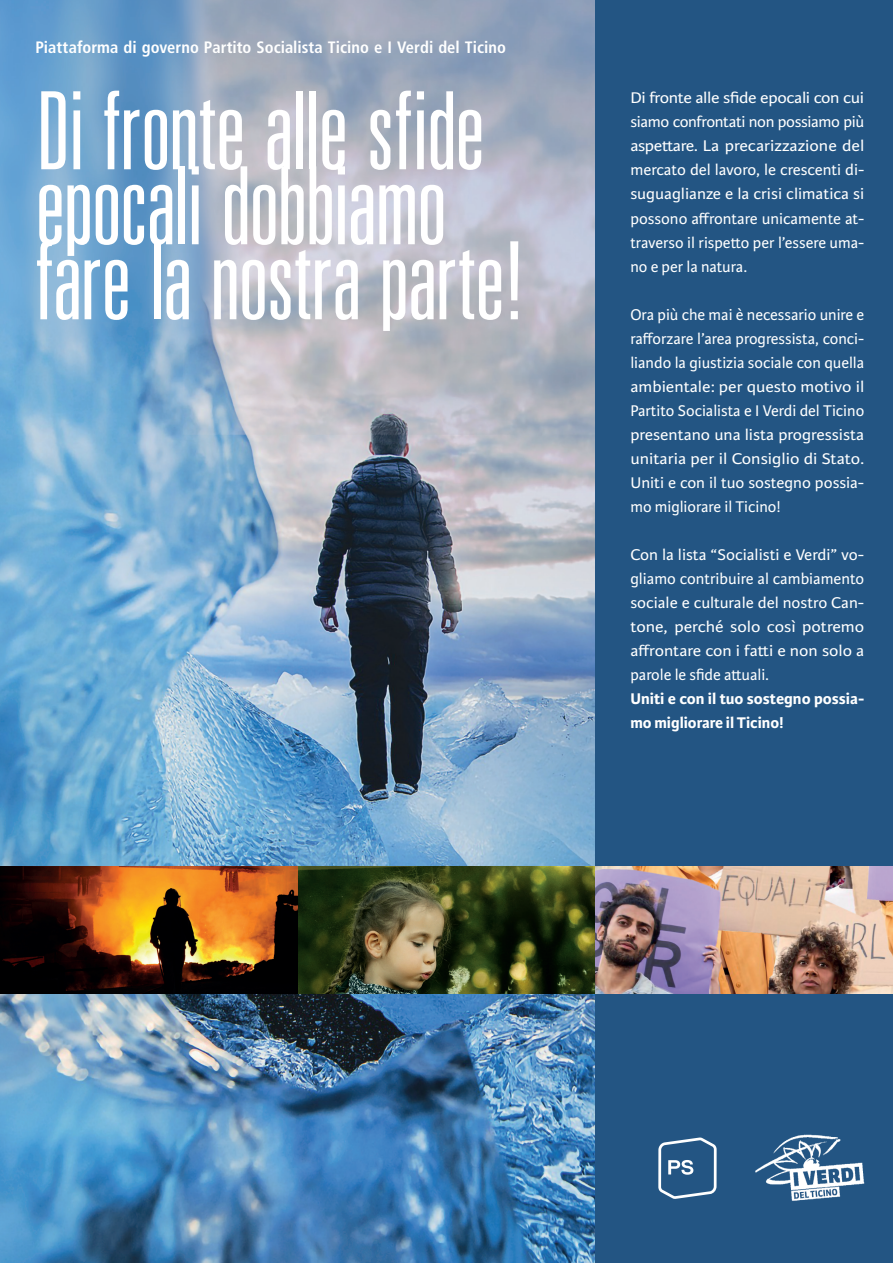
<style>
.page{position:relative;width:893px;height:1263px;background:#fff}
.page>*{position:absolute;margin:0;border:0;box-sizing:border-box;transform-origin:0 0}
._02_Haupttitel_48_Pu{font:300 ultra-condensed 108px "Univers LT Std";letter-spacing:-.015em;color:#fff}
.t1{font:16.5px/24px "Karmina Sans";color:#fff;text-align:justify}
.t2{font:16.5px/24px "Karmina Sans";color:#fff;text-align:justify;scale:1.1 1}
.t3{font:16.5px/24px "Karmina Sans";color:#fff;text-align:justify;scale:1.05 1}
._02_Haupttitel_48_Pu-2{font:700 condensed 16.5px "Frutiger";color:#fff}
.t4{font:700 16.5px/24px "Karmina Sans";color:#fff}
</style>
<div class="page">
<img style="left:0;top:0;width:595px;height:1263px">
<div style="left:595px;top:0;width:298px;height:1263px;background:#235583"></div>
<img style="left:755px;top:1134px;width:110px;height:67px">
<svg style="left:658px;top:1137px;width:59px;height:62px"></svg>
<img style="left:0;top:866px;width:893px;height:128px">
<p class="_02_Haupttitel_48_Pu-2" style="left:35px;top:38px;width:472px">Piattaforma di governo Partito Socialista Ticino e I Verdi del Ticino</p>
<p class="_02_Haupttitel_48_Pu" style="left:35px;top:75px;width:451px">Di fronte alle sfide</p>
<p class="_02_Haupttitel_48_Pu" style="left:35px;top:150px;width:413px">epocali dobbiamo</p>
<p class="_02_Haupttitel_48_Pu" style="left:35px;top:225px;width:494px">fare la nostra parte!</p>
<p class="t2" style="left:630px;top:86px;width:214px">Di fronte alle sfide epocali con cui siamo confrontati non possiamo più aspettare. La precarizzazione del mercato del lavoro, le crescenti di&shy;suguaglianze e la crisi climatica si possono affrontare unicamente at&shy;traverso il rispetto per l’essere uma&shy;no e per la natura.</p>
<p class="t1" style="left:630px;top:302px;width:235px">Ora più che mai è necessario unire e rafforzare l’area progressista, conci&shy;liando la giustizia sociale con quella ambientale: per questo motivo il Partito Socialista e I Verdi del Ticino presentano una lista progressista unitaria per il Consiglio di Stato.<br>Uniti e con il tuo sostegno possia&shy;mo migliorare il Ticino!</p>
<p class="t3" style="left:630px;top:542px;width:224px">Con la lista “Socialisti e Verdi” vo&shy;gliamo contribuire al cambiamento sociale e culturale del nostro Can&shy;tone, perché solo così potremo affrontare con i fatti e non solo a parole le sfide attuali.</p>
<p class="t4" style="left:630px;top:686px;width:235px">Uniti e con il tuo sostegno possia&shy;mo migliorare il Ticino!</p>
</div>
